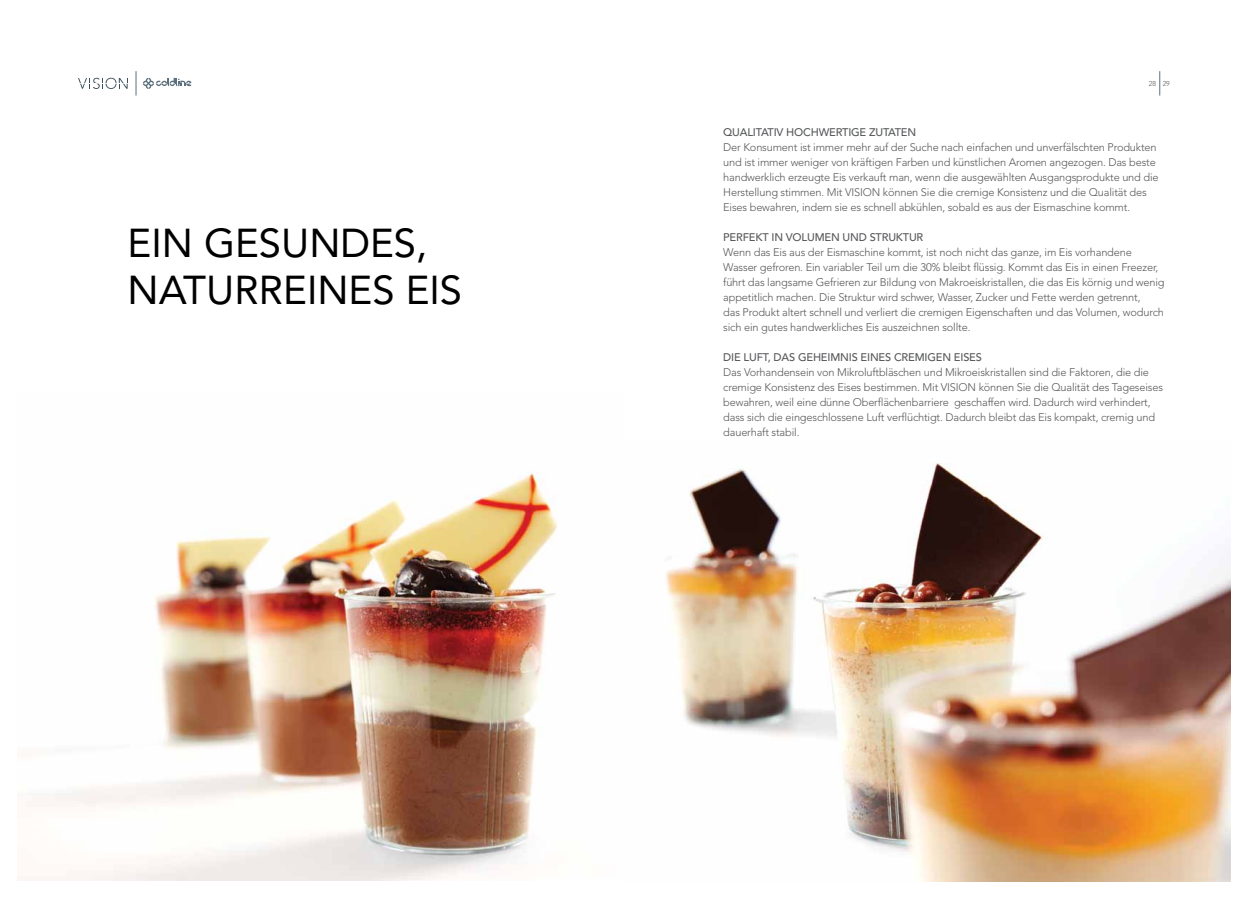
<style>
.page{position:relative;width:1248px;height:899px;background:#fff}
.page>*{position:absolute;margin:0;border:0;box-sizing:border-box;transform-origin:0 0}
.t1{font:40px/47px "Avenir";color:#000}
.t2{font:300 11px/15px "Avenir";letter-spacing:-.015em;color:#58595b}
.t3{font:500 11px "Avenir";letter-spacing:-.015em;color:#58595b}
.t4{font:300 7px "Avenir";color:#58595b}
</style>
<div class="page">
<svg style="left:78px;top:78px;width:50px;height:11px"></svg>
<svg style="left:143px;top:78px;width:48px;height:11px"></svg>
<svg style="left:136px;top:71px;width:1px;height:25px"></svg>
<img style="left:17px;top:472px;width:541px;height:408px">
<img style="left:666px;top:463px;width:564px;height:419px">
<svg style="left:1159px;top:71px;width:1px;height:25px"></svg>
<h1 class="t1" style="left:128px;top:220px;width:336px">EIN GESUNDES,<br>NATURREINES EIS</h1>
<p class="t4" style="left:1148px;top:80px;width:23px">28 29</p>
<p class="t3" style="left:723px;top:126px;width:194px">QUALITATIV HOCHWERTIGE ZUTATEN</p>
<p class="t2" style="left:723px;top:140px;width:437px">Der Konsument ist immer mehr auf der Suche nach einfachen und unverfälschten Produkten und ist immer weniger von kräftigen Farben und künstlichen Aromen angezogen. Das beste handwerklich erzeugte Eis verkauft man, wenn die ausgewählten Ausgangsprodukte und die Herstellung stimmen. Mit VISION können Sie die cremige Konsistenz und die Qualität des Eises bewahren, indem sie es schnell abkühlen, sobald es aus der Eismaschine kommt.</p>
<p class="t3" style="left:723px;top:231px;width:201px">PERFEKT IN VOLUMEN UND STRUKTUR</p>
<p class="t2" style="left:723px;top:245px;width:443px">Wenn das Eis aus der Eismaschine kommt, ist noch nicht das ganze, im Eis vorhandene Wasser gefroren. Ein variabler Teil um die 30% bleibt flüssig. Kommt das Eis in einen Freezer, führt das langsame Gefrieren zur Bildung von Makroeiskristallen, die das Eis körnig und wenig appetitlich machen. Die Struktur wird schwer, Wasser, Zucker und Fette werden getrennt,<br>das Produkt altert schnell und verliert die cremigen Eigenschaften und das Volumen, wodurch sich ein gutes handwerkliches Eis auszeichnen sollte.</p>
<p class="t3" style="left:723px;top:351px;width:260px">DIE LUFT, DAS GEHEIMNIS EINES CREMIGEN EISES</p>
<p class="t2" style="left:723px;top:365px;width:441px">Das Vorhandensein von Mikroluftbläschen und Mikroeiskristallen sind die Faktoren, die die cremige Konsistenz des Eises bestimmen. Mit VISION können Sie die Qualität des Tageseises bewahren, weil eine dünne Oberflächenbarriere geschaffen wird. Dadurch wird verhindert, dass sich die eingeschlossene Luft verflüchtigt. Dadurch bleibt das Eis kompakt, cremig und dauerhaft stabil.</p>
</div>
